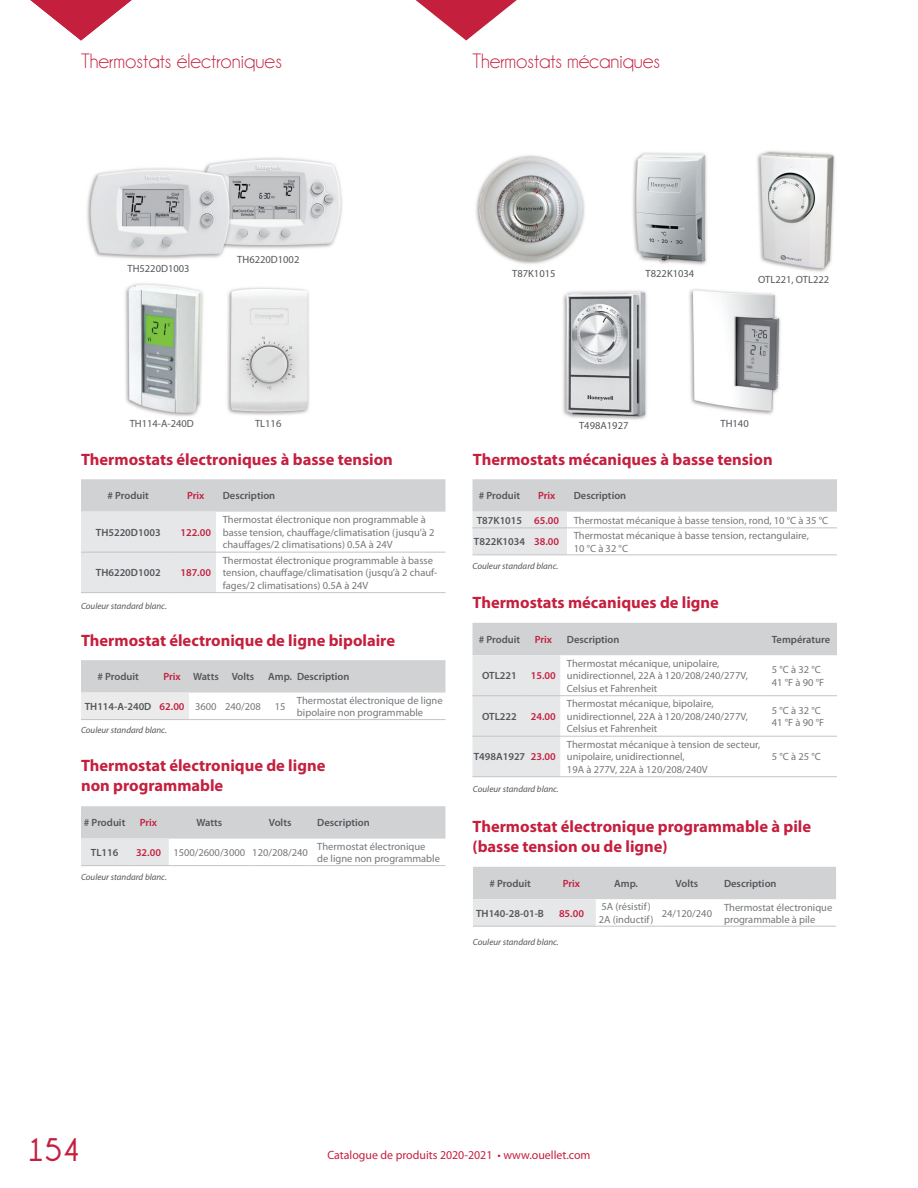
<style>
.page{position:relative;width:918px;height:1188px;background:#fff}
.page>*{position:absolute;margin:0;border:0;box-sizing:border-box;transform-origin:0 0}
.t1{font:700 33px "Champagne&Limousines";color:#c51f3e}
.t2{font:21px "Champagne&Limousines";color:#c51f3e}
.t3{font:700 16.5px/19.8px "Myriad Pro";color:#c51f3e}
.t4{font:12px "Myriad Pro";color:#c51f3e}
.t5{font:10.5px/12.6px "Myriad Pro";color:#767779}
.t6{font:600 10.5px "Myriad Pro";color:#54565a}
.t7{font:10.5px "Myriad Pro";color:#54565a}
.t8{font:600 10.5px "Myriad Pro";color:#c51f3e}
.t9{font:italic 9px "Myriad Pro";color:#54565a}
.s1{color:#c51f3e}
.s2{font-weight:400;color:#767779}
.s3{font-weight:600;color:#c51f3e}
</style>
<div class="page">
<img style="left:80px;top:0;width:755px;height:420px">
<svg style="left:30px;top:0;width:102px;height:40px"></svg>
<svg style="left:81px;top:479px;width:365px;height:113px"></svg>
<hr style="left:81px;top:552px;width:95px;height:1px;background:#c6c3c4">
<hr style="left:176px;top:552px;width:40px;height:1px;background:#c6c3c4">
<hr style="left:216px;top:552px;width:230px;height:1px;background:#c6c3c4">
<hr style="left:81px;top:592px;width:95px;height:1px;background:#c6c3c4">
<hr style="left:176px;top:592px;width:40px;height:1px;background:#c6c3c4">
<hr style="left:216px;top:592px;width:230px;height:1px;background:#c6c3c4">
<svg style="left:81px;top:660px;width:365px;height:59px"></svg>
<hr style="left:81px;top:719px;width:74px;height:1px;background:#c6c3c4">
<hr style="left:155px;top:719px;width:34px;height:1px;background:#c6c3c4">
<hr style="left:189px;top:719px;width:34px;height:1px;background:#c6c3c4">
<hr style="left:223px;top:719px;width:40px;height:1px;background:#c6c3c4">
<hr style="left:263px;top:719px;width:34px;height:1px;background:#c6c3c4">
<hr style="left:297px;top:719px;width:149px;height:1px;background:#c6c3c4">
<svg style="left:81px;top:806px;width:365px;height:59px"></svg>
<hr style="left:81px;top:865px;width:47px;height:1px;background:#c6c3c4">
<hr style="left:128px;top:865px;width:41px;height:1px;background:#c6c3c4">
<hr style="left:169px;top:865px;width:81px;height:1px;background:#c6c3c4">
<hr style="left:250px;top:865px;width:60px;height:1px;background:#c6c3c4">
<hr style="left:310px;top:865px;width:136px;height:1px;background:#c6c3c4">
<svg style="left:472px;top:479px;width:365px;height:76px"></svg>
<hr style="left:472px;top:528px;width:54px;height:1px;background:#c6c3c4">
<hr style="left:526px;top:528px;width:41px;height:1px;background:#c6c3c4">
<hr style="left:567px;top:528px;width:270px;height:1px;background:#c6c3c4">
<hr style="left:472px;top:555px;width:54px;height:1px;background:#c6c3c4">
<hr style="left:526px;top:555px;width:41px;height:1px;background:#c6c3c4">
<hr style="left:567px;top:555px;width:270px;height:1px;background:#c6c3c4">
<svg style="left:472px;top:623px;width:365px;height:153px"></svg>
<hr style="left:472px;top:695px;width:54px;height:1px;background:#c6c3c4">
<hr style="left:526px;top:695px;width:34px;height:1px;background:#c6c3c4">
<hr style="left:560px;top:695px;width:205px;height:1px;background:#c6c3c4">
<hr style="left:765px;top:695px;width:72px;height:1px;background:#c6c3c4">
<hr style="left:472px;top:736px;width:54px;height:1px;background:#c6c3c4">
<hr style="left:526px;top:736px;width:34px;height:1px;background:#c6c3c4">
<hr style="left:560px;top:736px;width:205px;height:1px;background:#c6c3c4">
<hr style="left:765px;top:736px;width:72px;height:1px;background:#c6c3c4">
<hr style="left:472px;top:776px;width:54px;height:1px;background:#c6c3c4">
<hr style="left:526px;top:776px;width:34px;height:1px;background:#c6c3c4">
<hr style="left:560px;top:776px;width:205px;height:1px;background:#c6c3c4">
<hr style="left:765px;top:776px;width:72px;height:1px;background:#c6c3c4">
<svg style="left:473px;top:867px;width:363px;height:59px"></svg>
<hr style="left:473px;top:926px;width:74px;height:1px;background:#c6c3c4">
<hr style="left:547px;top:926px;width:49px;height:1px;background:#c6c3c4">
<hr style="left:596px;top:926px;width:61px;height:1px;background:#c6c3c4">
<hr style="left:657px;top:926px;width:60px;height:1px;background:#c6c3c4">
<hr style="left:717px;top:926px;width:119px;height:1px;background:#c6c3c4">
<svg style="left:416px;top:0;width:101px;height:40px"></svg>
<h2 class="t2" style="left:81px;top:50px;width:202px">Thermostats électroniques</h2>
<h2 class="t2" style="left:472px;top:50px;width:189px">Thermostats mécaniques</h2>
<p class="t7" style="left:127px;top:263px;width:64px">TH5220D1003</p>
<p class="t7" style="left:237px;top:253px;width:64px">TH6220D1002</p>
<p class="t7" style="left:512px;top:267px;width:45px">T87K1015</p>
<p class="t7" style="left:646px;top:267px;width:50px">T822K1034</p>
<p class="t7" style="left:758px;top:274px;width:73px">OTL221, OTL222</p>
<p class="t7" style="left:130px;top:418px;width:66px">TH114-A-240D</p>
<p class="t7" style="left:255px;top:418px;width:28px">TL116</p>
<h3 class="t3" style="left:81px;top:449px;width:313px">Thermostats électroniques à basse tension</h3>
<p class="t6" style="left:108px;top:490px;width:43px"># Produit</p>
<p class="t8" style="left:187px;top:490px;width:19px">Prix</p>
<p class="t6" style="left:223px;top:490px;width:54px">Description</p>
<p class="t6" style="left:96px;top:526px;width:66px">TH5220D1003</p>
<p class="t8" style="left:180px;top:526px;width:32px">122.00</p>
<p class="t5" style="left:223px;top:514px;width:213px">Thermostat électronique non programmable à basse tension, chauffage/climatisation (jusqu’à 2 chauffages/2 climatisations) 0.5A à 24V</p>
<p class="t6" style="left:96px;top:567px;width:66px">TH6220D1002</p>
<p class="t8" style="left:180px;top:567px;width:32px">187.00</p>
<p class="t5" style="left:223px;top:554px;width:216px">Thermostat électronique programmable à basse tension, chauffage/climatisation (jusqu’à 2 chauf&shy;fages/2 climatisations) 0.5A à 24V</p>
<p class="t9" style="left:81px;top:601px;width:87px">Couleur standard blanc.</p>
<h3 class="t3" style="left:81px;top:630px;width:316px">Thermostat électronique de ligne bipolaire</h3>
<p class="t6" style="left:97px;top:671px;width:43px"># Produit</p>
<p class="t6" style="left:163px;top:671px;width:92px"><span class="s1">Prix</span> Watts Volts</p>
<p class="t6" style="left:268px;top:671px;width:83px">Amp. Description</p>
<p class="t6" style="left:85px;top:701px;width:178px">TH114-A-240D <span class="s1">62.00</span> <span class="s2">3600 240/208</span></p>
<p class="t5" style="left:275px;top:700px;width:12px">15</p>
<p class="t5" style="left:297px;top:694px;width:147px">Thermostat électronique de ligne bipolaire non programmable</p>
<p class="t9" style="left:81px;top:725px;width:87px">Couleur standard blanc.</p>
<h3 class="t3" style="left:81px;top:756px;width:246px">Thermostat électronique de ligne non programmable</h3>
<p class="t6" style="left:84px;top:817px;width:43px"># Produit</p>
<p class="t8" style="left:140px;top:817px;width:19px">Prix</p>
<p class="t6" style="left:196px;top:817px;width:27px">Watts</p>
<p class="t6" style="left:269px;top:817px;width:24px">Volts</p>
<p class="t6" style="left:317px;top:817px;width:54px">Description</p>
<p class="t6" style="left:91px;top:847px;width:29px">TL116</p>
<p class="t5" style="left:136px;top:846px;width:173px"><span class="s3">32.00</span> 1500/2600/3000 120/208/240</p>
<p class="t5" style="left:317px;top:840px;width:124px">Thermostat électronique<br>de ligne non programmable</p>
<p class="t9" style="left:81px;top:873px;width:87px">Couleur standard blanc.</p>
<p class="t7" style="left:579px;top:420px;width:51px">T498A1927</p>
<p class="t7" style="left:721px;top:418px;width:30px">TH140</p>
<h3 class="t3" style="left:473px;top:449px;width:301px">Thermostats mécaniques à basse tension</h3>
<p class="t6" style="left:479px;top:490px;width:43px"># Produit</p>
<p class="t8" style="left:538px;top:490px;width:19px">Prix</p>
<p class="t6" style="left:574px;top:490px;width:54px">Description</p>
<p class="t6" style="left:477px;top:514px;width:84px">T87K1015 <span class="s1">65.00</span></p>
<p class="t5" style="left:574px;top:514px;width:256px">Thermostat mécanique à basse tension, rond, 10 °C à 35 °C</p>
<p class="t6" style="left:474px;top:536px;width:87px">T822K1034 <span class="s1">38.00</span></p>
<p class="t5" style="left:574px;top:529px;width:237px">Thermostat mécanique à basse tension, rectangulaire,<br>10 °C à 32 °C</p>
<p class="t9" style="left:472px;top:561px;width:87px">Couleur standard blanc.</p>
<h3 class="t3" style="left:472px;top:593px;width:248px">Thermostats mécaniques de ligne</h3>
<p class="t6" style="left:479px;top:634px;width:43px"># Produit</p>
<p class="t8" style="left:535px;top:634px;width:19px">Prix</p>
<p class="t6" style="left:567px;top:634px;width:54px">Description</p>
<p class="t6" style="left:772px;top:634px;width:60px">Température</p>
<p class="t6" style="left:482px;top:670px;width:36px">OTL221</p>
<p class="t8" style="left:531px;top:670px;width:26px">15.00</p>
<p class="t5" style="left:567px;top:657px;width:182px">Thermostat mécanique, unipolaire, unidirectionnel, 22A à 120/208/240/277V,<br>Celsius et Fahrenheit</p>
<p class="t5" style="left:772px;top:663px;width:54px">5 °C à 32 °C<br>41 °F à 90 °F</p>
<p class="t6" style="left:482px;top:711px;width:36px">OTL222</p>
<p class="t8" style="left:531px;top:711px;width:26px">24.00</p>
<p class="t6" style="left:474px;top:751px;width:84px">T498A1927 <span class="s1">23.00</span></p>
<p class="t9" style="left:473px;top:784px;width:87px">Couleur standard blanc.</p>
<p class="t5" style="left:567px;top:698px;width:182px">Thermostat mécanique, bipolaire, unidirectionnel, 22A à 120/208/240/277V,<br>Celsius et Fahrenheit</p>
<p class="t5" style="left:772px;top:704px;width:54px">5 °C à 32 °C<br>41 °F à 90 °F</p>
<p class="t5" style="left:567px;top:738px;width:195px">Thermostat mécanique à tension de secteur, unipolaire, unidirectionnel,<br>19A à 277V, 22A à 120/208/240V</p>
<p class="t5" style="left:772px;top:751px;width:50px">5 °C à 25 °C</p>
<h3 class="t3" style="left:472px;top:817px;width:340px">Thermostat électronique programmable à pile (basse tension ou de ligne)</h3>
<p class="t6" style="left:489px;top:878px;width:43px"># Produit</p>
<p class="t8" style="left:563px;top:878px;width:19px">Prix</p>
<p class="t6" style="left:614px;top:878px;width:25px">Amp.</p>
<p class="t6" style="left:676px;top:878px;width:24px">Volts</p>
<p class="t6" style="left:724px;top:878px;width:54px">Description</p>
<p class="t6" style="left:476px;top:907px;width:69px">TH140-28-01-B</p>
<p class="t8" style="left:559px;top:907px;width:26px">85.00</p>
<p class="t5" style="left:599px;top:901px;width:56px">5A (résistif)<br>2A (inductif)</p>
<p class="t5" style="left:662px;top:907px;width:52px">24/120/240</p>
<p class="t5" style="left:724px;top:901px;width:110px;line-height:12px">Thermostat électronique programmable à pile</p>
<p class="t9" style="left:473px;top:937px;width:87px">Couleur standard blanc.</p>
<h1 class="t1" style="left:27px;top:1131px;width:55px">154</h1>
<p class="t4" style="left:328px;top:1148px;width:264px">Catalogue de produits 2020-2021 • www.ouellet.com</p>
</div>
